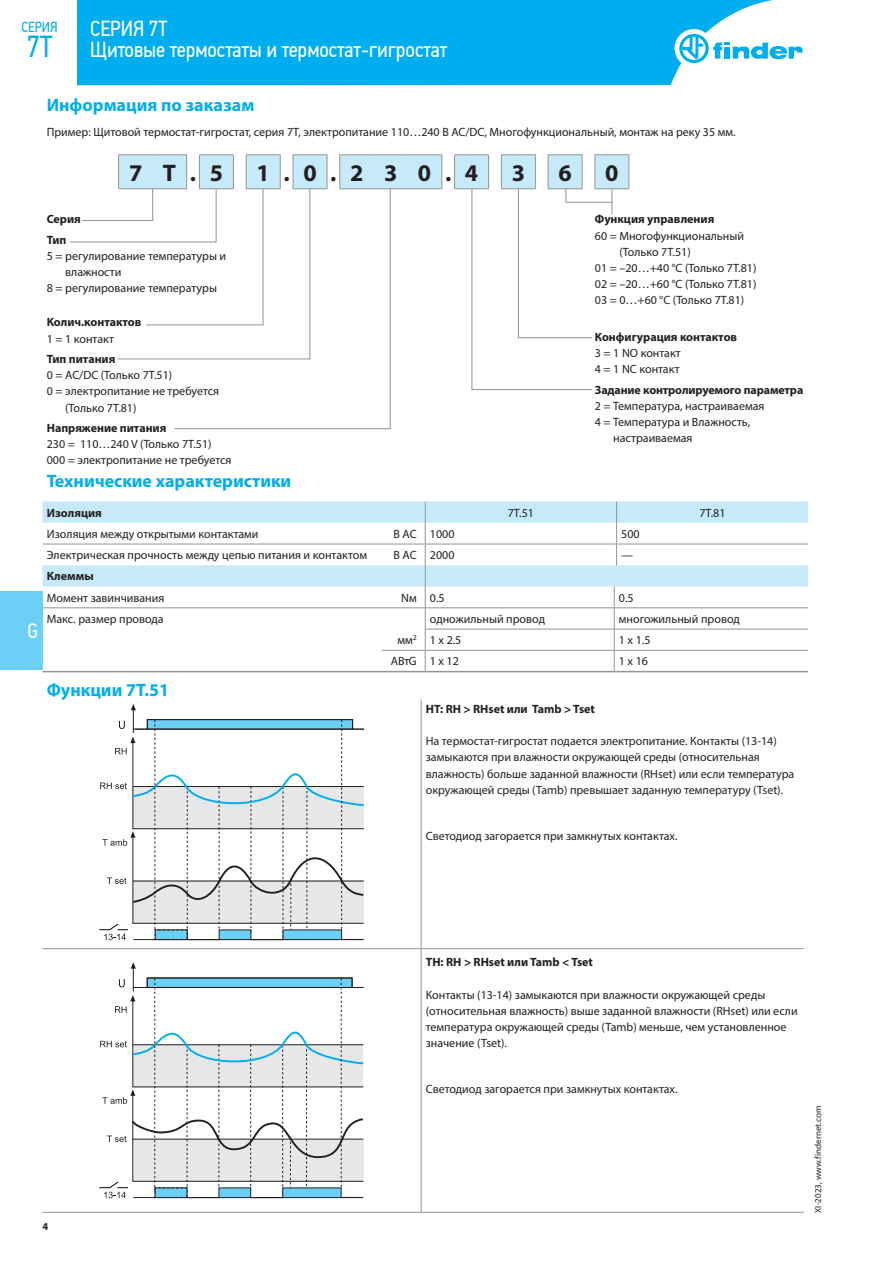
<style>
.page{position:relative;width:893px;height:1263px;background:#fff}
.page>*{position:absolute;margin:0;border:0;box-sizing:border-box;transform-origin:0 0}
.t1{font:30.3px "PF Din Text Cond Pro";color:#00aeef}
.t2{font:700 24px "Myriad Pro";color:#231f20}
.t3{font:21.75px/21px "PF Din Text Cond Pro";color:#fff}
.t4{font:21px "PF Din Text Cond Pro";color:#fff}
.t5{font:700 18px "Myriad Pro";color:#00aeef}
.t6{font:14.55px "PF Din Text Cond Pro";color:#00aeef}
.t7{font:12px/16.2px "Myriad Pro";color:#231f20}
.t8{font:700 12px/20.4px "Myriad Pro";color:#231f20}
.t9{font:700 10.5px "Myriad Pro";color:#231f20}
.t10{font:9px "Myriad Pro";color:#231f20}
</style>
<div class="page">
<div style="left:0;top:591px;width:43px;height:79px;background:#6bcff6"></div>
<svg style="left:43px;top:501px;width:765px;height:85px"></svg>
<hr style="left:43px;top:607px;width:339px;height:1px;background:#939598">
<hr style="left:382px;top:607px;width:43px;height:1px;background:#939598">
<hr style="left:425px;top:607px;width:189px;height:1px;background:#939598">
<hr style="left:617px;top:607px;width:191px;height:1px;background:#939598">
<hr style="left:425px;top:629px;width:189px;height:1px;background:#939598">
<hr style="left:617px;top:629px;width:191px;height:1px;background:#939598">
<hr style="left:43px;top:671px;width:339px;height:1px;background:#939598">
<hr style="left:382px;top:671px;width:43px;height:1px;background:#939598">
<hr style="left:425px;top:671px;width:189px;height:1px;background:#939598">
<hr style="left:617px;top:671px;width:191px;height:1px;background:#939598">
<hr style="left:43px;top:544px;width:339px;height:1px;background:#939598">
<hr style="left:382px;top:544px;width:43px;height:1px;background:#939598">
<hr style="left:425px;top:544px;width:189px;height:1px;background:#939598">
<hr style="left:617px;top:544px;width:191px;height:1px;background:#939598">
<hr style="left:382px;top:650px;width:43px;height:1px;background:#939598">
<hr style="left:425px;top:650px;width:189px;height:1px;background:#939598">
<hr style="left:617px;top:650px;width:191px;height:1px;background:#939598">
<svg style="left:614px;top:501px;width:3px;height:64px"></svg>
<svg style="left:425px;top:501px;width:1px;height:170px"></svg>
<svg style="left:614px;top:586px;width:3px;height:86px"></svg>
<hr style="left:421px;top:948px;width:383px;height:1px;background:#939598">
<hr style="left:421px;top:1212px;width:383px;height:1px;background:#939598">
<hr style="left:421px;top:700px;width:1px;height:248px;background:#939598">
<hr style="left:43px;top:948px;width:378px;height:1px;background:#939598">
<hr style="left:421px;top:949px;width:1px;height:263px;background:#939598">
<hr style="left:43px;top:1212px;width:378px;height:1px;background:#939598">
<svg style="left:99px;top:704px;width:265px;height:236px"></svg>
<svg style="left:99px;top:962px;width:265px;height:236px"></svg>
<svg style="left:174px;top:390px;width:217px;height:39px"></svg>
<svg style="left:69px;top:154px;width:560px;height:236px"></svg>
<div style="left:77px;top:0;width:696px;height:85px;background:#00aeef"></div>
<div style="left:675px;top:29px;width:38px;height:39px;background:#fff;border-radius:50%"></div>
<svg style="left:679px;top:34px;width:124px;height:29px"></svg>
<p class="t6" style="left:21px;top:19px;width:38px">СЕРИЯ</p>
<h1 class="t1" style="left:27px;top:28px;width:27px">7T</h1>
<h3 class="t3" style="left:90px;top:18px;width:359px">СЕРИЯ 7T<br>Щитовые термостаты и термостат-гигростат</h3>
<h3 class="t4" style="left:28px;top:619px;width:12px">G</h3>
<h3 class="t5" style="left:47px;top:93px;width:209px">Информация по заказам</h3>
<p class="t7" style="left:47px;top:124px;width:690px">Пример: Щитовой термостат-гигростат, серия 7T, электропитание 110…240 В AC/DC, Многофункциональный, монтаж на реку 35 мм.</p>
<h2 class="t2" style="left:129px;top:157px;width:95px">7 T.5</h2>
<h2 class="t2" style="left:257px;top:157px;width:223px">1.0.2 3 0.4</h2>
<h2 class="t2" style="left:512px;top:157px;width:15px">3</h2>
<h2 class="t2" style="left:558px;top:157px;width:15px">6</h2>
<h2 class="t2" style="left:605px;top:157px;width:15px">0</h2>
<p class="t8" style="left:47px;top:209px;width:36px">Серия<br>Тип</p>
<p class="t7" style="left:47px;top:248px;width:181px">5 = регулирование температуры и</p>
<p class="t7" style="left:65px;top:264px;width:58px">влажности</p>
<p class="t7" style="left:47px;top:280px;width:172px">8 = регулирование температуры</p>
<p class="t8" style="left:47px;top:312px;width:96px">Колич.контактов</p>
<p class="t7" style="left:47px;top:330px;width:69px">1 = 1 контакт</p>
<p class="t8" style="left:47px;top:348px;width:70px">Тип питания</p>
<p class="t7" style="left:47px;top:367px;width:127px">0 = AC/DC (Только 7T.51)</p>
<p class="t7" style="left:47px;top:383px;width:174px">0 = электропитание не требуется</p>
<p class="t7" style="left:65px;top:399px;width:73px">(Только 7T.81)</p>
<p class="t8" style="left:47px;top:417px;width:121px">Hапряжение питания</p>
<p class="t7" style="left:47px;top:436px;width:186px">230 = 110…240 V (Только 7T.51)<br>000 = электропитание не требуется</p>
<p class="t8" style="left:595px;top:209px;width:121px">Функция управления</p>
<p class="t7" style="left:595px;top:227px;width:151px">60 = Многофункциональный</p>
<p class="t7" style="left:619px;top:243px;width:73px">(Только 7T.51)</p>
<p class="t7" style="left:595px;top:260px;width:163px">01 = –20…+40 °C (Только 7T.81)</p>
<p class="t7" style="left:595px;top:276px;width:163px">02 = –20…+60 °C (Только 7T.81)</p>
<p class="t7" style="left:595px;top:292px;width:151px">03 = 0…+60 °C (Только 7T.81)</p>
<p class="t8" style="left:595px;top:326px;width:144px">Конфигурация контактов</p>
<p class="t7" style="left:595px;top:345px;width:88px">3 = 1 NO контакт<br>4 = 1 NC контакт</p>
<p class="t8" style="left:595px;top:379px;width:210px">Задание контролируемого параметра</p>
<p class="t7" style="left:595px;top:398px;width:171px">2 = Температура, настраиваемая</p>
<p class="t7" style="left:595px;top:414px;width:157px">4 = Температура и Влажность,</p>
<p class="t7" style="left:613px;top:430px;width:81px">настраиваемая</p>
<h3 class="t5" style="left:47px;top:469px;width:246px">Технические характеристики</h3>
<p class="t8" style="left:47px;top:502px;width:57px">Изоляция</p>
<p class="t7" style="left:508px;top:504px;width:28px">7T.51</p>
<p class="t7" style="left:699px;top:504px;width:28px">7T.81</p>
<p class="t7" style="left:47px;top:526px;width:213px">Изоляция между открытыми контактами</p>
<p class="t7" style="left:394px;top:526px;width:62px">B AC 1000</p>
<p class="t7" style="left:621px;top:526px;width:20px">500</p>
<p class="t7" style="left:47px;top:547px;width:322px">Электрическая прочность между цепью питания и контактом</p>
<p class="t7" style="left:394px;top:547px;width:62px">B AC 2000</p>
<p class="t7" style="left:621px;top:547px;width:13px">—</p>
<p class="t8" style="left:47px;top:566px;width:48px">Клеммы</p>
<p class="t7" style="left:47px;top:589px;width:119px">Момент завинчивания</p>
<p class="t7" style="left:401px;top:589px;width:45px">Nм 0.5</p>
<p class="t7" style="left:619px;top:589px;width:16px">0.5</p>
<p class="t7" style="left:47px;top:611px;width:118px">Макс. размер провода</p>
<p class="t7" style="left:430px;top:611px;width:117px">одножильный провод</p>
<p class="t7" style="left:619px;top:611px;width:122px">многожильный провод</p>
<p class="t7" style="left:397px;top:632px;width:66px">мм<sup>2</sup> 1 x 2.5</p>
<p class="t7" style="left:619px;top:632px;width:33px">1 x 1.5</p>
<p class="t7" style="left:391px;top:653px;width:70px">AВтG 1 x 12</p>
<p class="t7" style="left:619px;top:653px;width:31px">1 x 16</p>
<h3 class="t5" style="left:47px;top:678px;width:124px">Функции 7T.51</h3>
<p class="t8" style="left:426px;top:698px;width:171px">HT: RH &gt; RHset или Tamb &gt; Tset</p>
<p class="t7" style="left:426px;top:733px;width:370px">На термостат-гигростат подается электропитание. Контакты (13-14) замыкаются при влажности окружающей среды (относительная влажность) больше заданной влажности (RHset) или если температура окружающей среды (Tamb) превышает заданную температуру (Tset).</p>
<p class="t7" style="left:426px;top:827px;width:253px">Светодиод загорается при замкнутых контактах.</p>
<p class="t9" style="left:43px;top:1219px;width:7px">4</p>
<p class="t8" style="left:426px;top:951px;width:169px">TH: RH &gt; RHset или Tamb &lt; Tset</p>
<p class="t7" style="left:426px;top:986px;width:373px">Контакты (13-14) замыкаются при влажности окружающей среды (относительная влажность) выше заданной влажности (RHset) или если температура окружающей среды (Tamb) меньше, чем установленное значение (Tset).</p>
<p class="t7" style="left:426px;top:1081px;width:253px">Светодиод загорается при замкнутых контактах.</p>
<p class="t10" style="left:812px;top:1213px;width:108px;rotate:-90deg">XI-2023, www.findernet.com</p>
</div>
